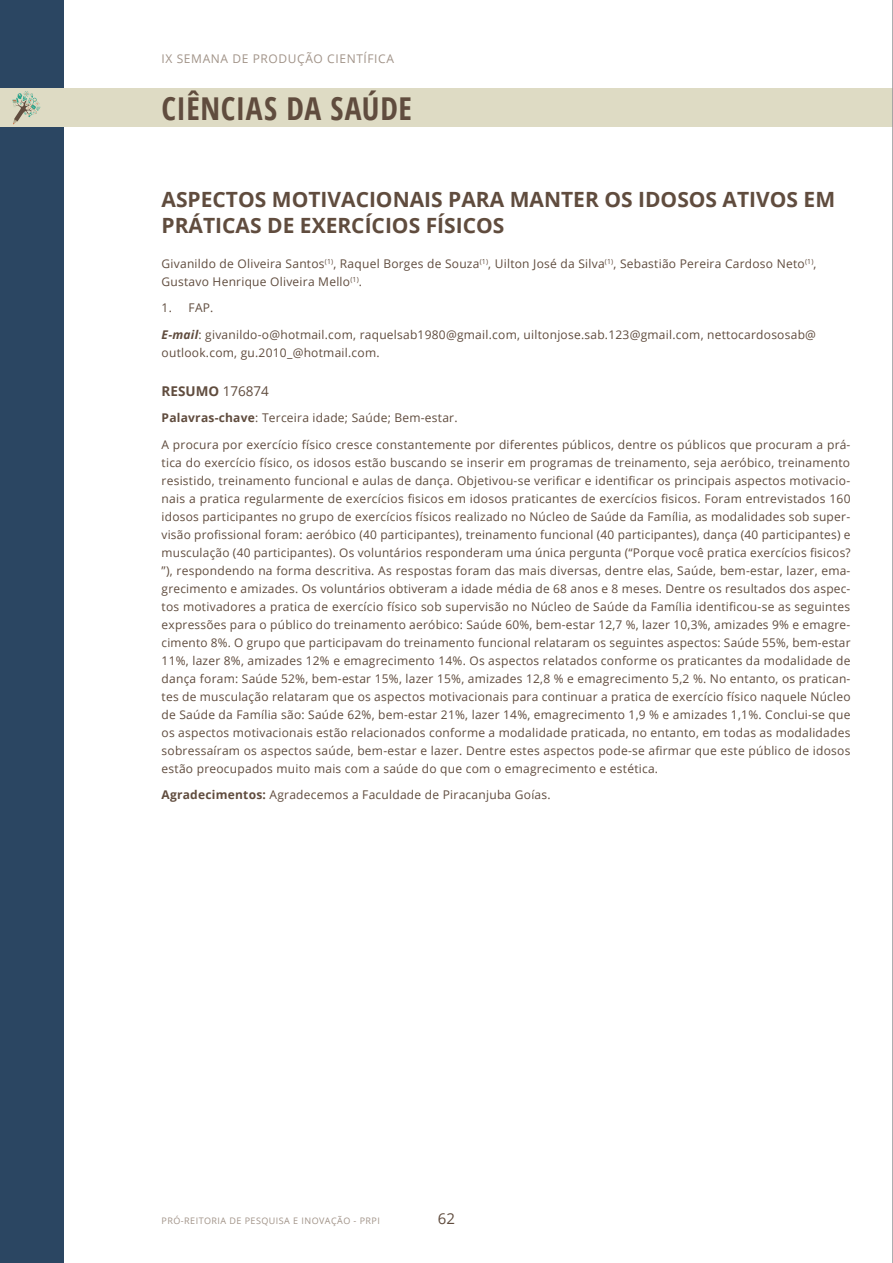
<style>
.page{position:relative;width:893px;height:1263px;background:#fff}
.page>*{position:absolute;margin:0;border:0;box-sizing:border-box;transform-origin:0 0}
.t1{font:700 31.5px "Open Sans Condensed";letter-spacing:.02em;color:#604c3e}
.Resumo_-_TÍTULO{font:700 21px/25.2px "Open Sans";color:#604c3e}
.t2{font:15px "Open Sans";color:#604c3e}
.Resumo_-_NÚMERO{font:700 13.5px "Open Sans";color:#604c3e}
.Resumo_-_CORPO{font:12px/18px "Open Sans";letter-spacing:.02em;color:#604c3e;text-align:justify}
.Resumo_-_AUTORES{font:12px/18px "Open Sans";letter-spacing:.02em;color:#604c3e}
.Resumo_-_E-MAIL{font:12px/18px "Open Sans";letter-spacing:.02em;color:#604c3e}
.Resumo_-_AGRADECIMEN{font:12px "Open Sans";letter-spacing:.02em;color:#604c3e}
.Resumo_-_PALAVRA-CHA{font:12px "Open Sans";letter-spacing:.02em;color:#604c3e}
.t3{font:12px "Open Sans";letter-spacing:.05em;color:#a19388}
.t4{font:9px "Open Sans";letter-spacing:.05em;color:#a19388}
.s1{font-weight:700;font-style:italic}
.s2{font-weight:400}
.s3{font-weight:700}
</style>
<div class="page">
<div style="left:0;top:0;width:64px;height:1263px;background:#2b4662"></div>
<div style="left:0;top:88px;width:892px;height:38px;background:#dedbc4"></div>
<svg style="left:12px;top:91px;width:28px;height:33px"></svg>
<hr style="left:892px;top:0;width:1px;height:1263px;background:#939598">
<p class="t3" style="left:162px;top:51px;width:234px">IX SEMANA DE PRODUÇÃO CIENTÍFICA</p>
<h1 class="t1" style="left:162px;top:87px;width:252px">CIÊNCIAS DA SAÚDE</h1>
<p class="Resumo_-_TÍTULO" style="left:162px;top:187px;width:675px">ASPECTOS MOTIVACIONAIS PARA MANTER OS IDOSOS ATIVOS EM<br>PRÁTICAS DE EXERCÍCIOS FÍSICOS</p>
<p class="Resumo_-_AUTORES" style="left:162px;top:254px;width:656px">Givanildo de Oliveira Santos<sup>(1)</sup>, Raquel Borges de Souza<sup>(1)</sup>, Uilton José da Silva<sup>(1)</sup>, Sebastião Pereira Cardoso Neto<sup>(1)</sup>,<br>Gustavo Henrique Oliveira Mello<sup>(1)</sup>.</p>
<p class="Resumo_-_CORPO" style="left:162px;top:298px;width:53px">1. FAP.</p>
<p class="Resumo_-_E-MAIL" style="left:162px;top:325px;width:656px"><span class="s1">E-mail</span>: givanildo-o@hotmail.com, raquelsab1980@gmail.com, uiltonjose.sab.123@gmail.com, nettocardososab@ outlook.com, gu.2010_@hotmail.com.</p>
<p class="Resumo_-_NÚMERO" style="left:162px;top:381px;width:109px">RESUMO <span class="s2">176874</span></p>
<p class="Resumo_-_PALAVRA-CHA" style="left:162px;top:410px;width:298px"><span class="s3">Palavras-chave</span>: Terceira idade; Saúde; Bem-estar.</p>
<p class="Resumo_-_CORPO" style="left:162px;top:435px;width:691px">A procura por exercício físico cresce constantemente por diferentes públicos, dentre os públicos que procuram a prá&shy;tica do exercício físico, os idosos estão buscando se inserir em programas de treinamento, seja aeróbico, treinamento resistido, treinamento funcional e aulas de dança. Objetivou-se verificar e identificar os principais aspectos motivacio&shy;nais a pratica regularmente de exercícios fisicos em idosos praticantes de exercícios fisicos. Foram entrevistados 160 idosos participantes no grupo de exercícios físicos realizado no Núcleo de Saúde da Família, as modalidades sob super&shy;visão profissional foram: aeróbico (40 participantes), treinamento funcional (40 participantes), dança (40 participantes) e musculação (40 participantes). Os voluntários responderam uma única pergunta (“Porque você pratica exercícios fisicos? ”), respondendo na forma descritiva. As respostas foram das mais diversas, dentre elas, Saúde, bem-estar, lazer, ema&shy;grecimento e amizades. Os voluntários obtiveram a idade média de 68 anos e 8 meses. Dentre os resultados dos aspec&shy;tos motivadores a pratica de exercício físico sob supervisão no Núcleo de Saúde da Família identificou-se as seguintes expressões para o público do treinamento aeróbico: Saúde 60%, bem-estar 12,7 %, lazer 10,3%, amizades 9% e emagre&shy;cimento 8%. O grupo que participavam do treinamento funcional relataram os seguintes aspectos: Saúde 55%, bem-estar 11%, lazer 8%, amizades 12% e emagrecimento 14%. Os aspectos relatados conforme os praticantes da modalidade de dança foram: Saúde 52%, bem-estar 15%, lazer 15%, amizades 12,8 % e emagrecimento 5,2 %. No entanto, os pratican&shy;tes de musculação relataram que os aspectos motivacionais para continuar a pratica de exercício físico naquele Núcleo de Saúde da Família são: Saúde 62%, bem-estar 21%, lazer 14%, emagrecimento 1,9 % e amizades 1,1%. Conclui-se que os aspectos motivacionais estão relacionados conforme a modalidade praticada, no entanto, em todas as modalidades sobressaíram os aspectos saúde, bem-estar e lazer. Dentre estes aspectos pode-se afirmar que este público de idosos estão preocupados muito mais com a saúde do que com o emagrecimento e estética.</p>
<p class="Resumo_-_AGRADECIMEN" style="left:162px;top:787px;width:391px"><span class="s3">Agradecimentos:</span> Agradecemos a Faculdade de Piracanjuba Goías.</p>
<p class="t4" style="left:162px;top:1215px;width:220px">PRÓ-REITORIA DE PESQUISA E INOVAÇÃO - PRPI</p>
<p class="t2" style="left:438px;top:1208px;width:19px">62</p>
</div>
